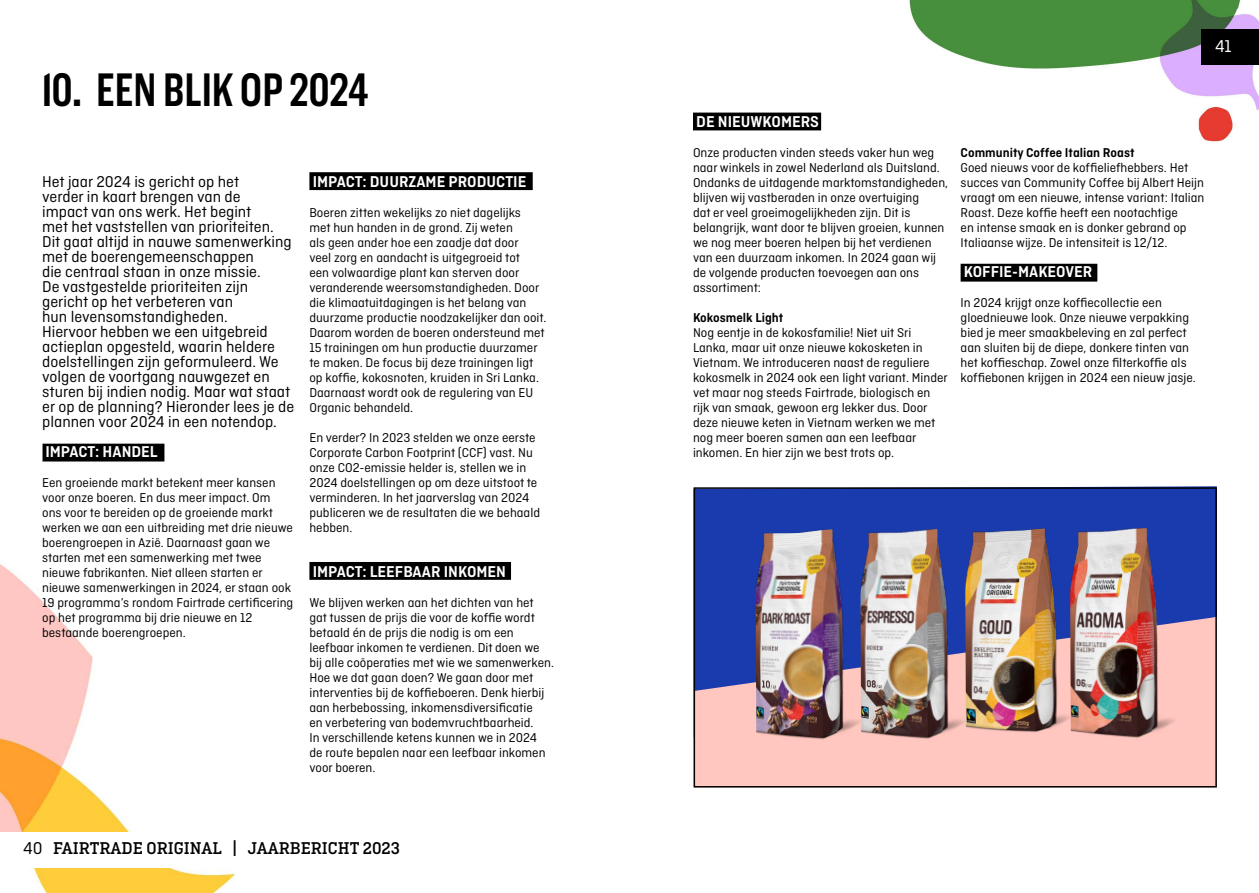
<style>
.page{position:relative;width:1259px;height:893px;background:#fff}
.page>*{position:absolute;margin:0;border:0;box-sizing:border-box;transform-origin:0 0}
.t1{font:500 48px "Americane Cond";letter-spacing:.015em;color:#000}
.t2{font:500 18px "Ciutadella Slab";color:#000}
.t3{font:18px "Ciutadella";color:#fff}
.t4{font:16.5px/15px "Ciutadella";color:#000}
.t5{font:600 16.5px "Ciutadella";color:#fff}
.t6{font:13.5px/15px "Ciutadella";color:#000}
.t7{font:600 13.5px "Ciutadella";color:#000}
.s1{font-family:"Ciutadella";font-weight:400}
</style>
<div class="page">
<img style="left:909px;top:0;width:350px;height:142px">
<img style="left:0;top:564px;width:235px;height:329px">
<div style="left:696px;top:486px;width:520px;height:131px;background:#1a3bad"></div>
<svg style="left:696px;top:617px;width:517px;height:167px;background:#e3b6bc"></svg>
<div style="left:693px;top:487px;width:523px;height:300px;border:2px solid #000"></div>
<div style="left:43px;top:444px;width:121px;height:17px;background:#000"></div>
<div style="left:310px;top:173px;width:222px;height:16px;background:#000"></div>
<div style="left:309px;top:172px;width:224px;height:18px;border:2px solid #000"></div>
<div style="left:310px;top:563px;width:200px;height:16px;background:#000"></div>
<div style="left:309px;top:562px;width:202px;height:18px;border:2px solid #000"></div>
<div style="left:694px;top:113px;width:126px;height:17px;background:#000"></div>
<div style="left:961px;top:264px;width:135px;height:17px;background:#000"></div>
<div style="left:960px;top:264px;width:137px;height:18px;border:2px solid #000"></div>
<img style="left:755px;top:529px;width:211px;height:212px">
<img style="left:965px;top:528px;width:105px;height:207px">
<img style="left:1070px;top:528px;width:105px;height:212px">
<div style="left:0;top:832px;width:413px;height:35px;background:#fff"></div>
<div style="left:1201px;top:29px;width:58px;height:35px;background:#000"></div>
<h1 class="t1" style="left:43px;top:62px;width:327px">10. EEN BLIK OP 2024</h1>
<p class="t4" style="left:42px;top:174px;width:254px">Het jaar 2024 is gericht op het<br>verder in kaart brengen van de<br>impact van ons werk. Het begint<br>met het vaststellen van prioriteiten.<br>Dit gaat altijd in nauwe samenwerking met de boerengemeenschappen<br>die centraal staan in onze missie.<br>De vastgestelde prioriteiten zijn gericht op het verbeteren van<br>hun levensomstandigheden.<br>Hiervoor hebben we een uitgebreid actieplan opgesteld, waarin heldere doelstellingen zijn geformuleerd. We volgen de voortgang nauwgezet en sturen bij indien nodig. Maar wat staat er op de planning? Hieronder lees je de plannen voor 2024 in een notendop.</p>
<p class="t5" style="left:45px;top:442px;width:114px">IMPACT: HANDEL</p>
<p class="t6" style="left:42px;top:475px;width:253px">Een groeiende markt betekent meer kansen voor onze boeren. En dus meer impact. Om ons voor te bereiden op de groeiende markt werken we aan een uitbreiding met drie nieuwe boerengroepen in Azië. Daarnaast gaan we starten met een samenwerking met twee nieuwe fabrikanten. Niet alleen starten er nieuwe samenwerkingen in 2024, er staan ook 19 programma’s rondom Fairtrade certificering op het programma bij drie nieuwe en 12 bestaande boerengroepen.</p>
<p class="t5" style="left:313px;top:172px;width:215px">IMPACT: DUURZAME PRODUCTIE</p>
<p class="t6" style="left:309px;top:205px;width:238px">Boeren zitten wekelijks zo niet dagelijks<br>met hun handen in de grond. Zij weten<br>als geen ander hoe een zaadje dat door<br>veel zorg en aandacht is uitgegroeid tot<br>een volwaardige plant kan sterven door veranderende weersomstandigheden. Door die klimaatuitdagingen is het belang van duurzame productie noodzakelijker dan ooit.<br>Daarom worden de boeren ondersteund met 15 trainingen om hun productie duurzamer te maken. De focus bij deze trainingen ligt op koffie, kokosnoten, kruiden in Sri Lanka.<br>Daarnaast wordt ook de regulering van EU Organic behandeld.</p>
<p class="t6" style="left:309px;top:430px;width:232px">En verder? In 2023 stelden we onze eerste Corporate Carbon Footprint (CCF) vast. Nu onze CO2-emissie helder is, stellen we in 2024 doelstellingen op om deze uitstoot te verminderen. In het jaarverslag van 2024 publiceren we de resultaten die we behaald hebben.</p>
<p class="t5" style="left:313px;top:562px;width:195px">IMPACT: LEEFBAAR INKOMEN</p>
<p class="t6" style="left:309px;top:595px;width:246px">We blijven werken aan het dichten van het gat tussen de prijs die voor de koffie wordt betaald én de prijs die nodig is om een leefbaar inkomen te verdienen. Dit doen we bij alle coöperaties met wie we samenwerken.<br>Hoe we dat gaan doen? We gaan door met interventies bij de koffieboeren. Denk hierbij aan herbebossing, inkomensdiversificatie<br>en verbetering van bodemvruchtbaarheid.<br>In verschillende ketens kunnen we in 2024<br>de route bepalen naar een leefbaar inkomen voor boeren.</p>
<h2 class="t2" style="left:23px;top:838px;width:378px"><span class="s1">40</span> FAIRTRADE ORIGINAL | JAARBERICHT 2023</h2>
<h2 class="t3" style="left:1215px;top:37px;width:18px">41</h2>
<p class="t5" style="left:696px;top:112px;width:124px">DE NIEUWKOMERS</p>
<p class="t6" style="left:693px;top:145px;width:257px">Onze producten vinden steeds vaker hun weg naar winkels in zowel Nederland als Duitsland.<br>Ondanks de uitdagende marktomstandigheden, blijven wij vastberaden in onze overtuiging<br>dat er veel groeimogelijkheden zijn. Dit is belangrijk, want door te blijven groeien, kunnen we nog meer boeren helpen bij het verdienen van een duurzaam inkomen. In 2024 gaan wij de volgende producten toevoegen aan ons assortiment:</p>
<p class="t7" style="left:693px;top:310px;width:92px">Kokosmelk Light</p>
<p class="t6" style="left:693px;top:325px;width:256px">Nog eentje in de kokosfamilie! Niet uit Sri Lanka, maar uit onze nieuwe kokosketen in Vietnam. We introduceren naast de reguliere kokosmelk in 2024 ook een light variant. Minder vet maar nog steeds Fairtrade, biologisch en rijk van smaak, gewoon erg lekker dus. Door deze nieuwe keten in Vietnam werken we met nog meer boeren samen aan een leefbaar inkomen. En hier zijn we best trots op.</p>
<p class="t7" style="left:960px;top:145px;width:175px">Community Coffee Italian Roast</p>
<p class="t6" style="left:960px;top:160px;width:245px">Goed nieuws voor de koffieliefhebbers. Het succes van Community Coffee bij Albert Heijn vraagt om een nieuwe, intense variant: Italian Roast. Deze koffie heeft een nootachtige<br>en intense smaak en is donker gebrand op Italiaanse wijze. De intensiteit is 12/12.</p>
<p class="t5" style="left:964px;top:263px;width:130px">KOFFIE-MAKEOVER</p>
<p class="t6" style="left:960px;top:295px;width:237px">In 2024 krijgt onze koffiecollectie een gloednieuwe look. Onze nieuwe verpakking bied je meer smaakbeleving en zal perfect aan sluiten bij de diepe, donkere tinten van het koffieschap. Zowel onze filterkoffie als koffiebonen krijgen in 2024 een nieuw jasje.</p>
</div>
